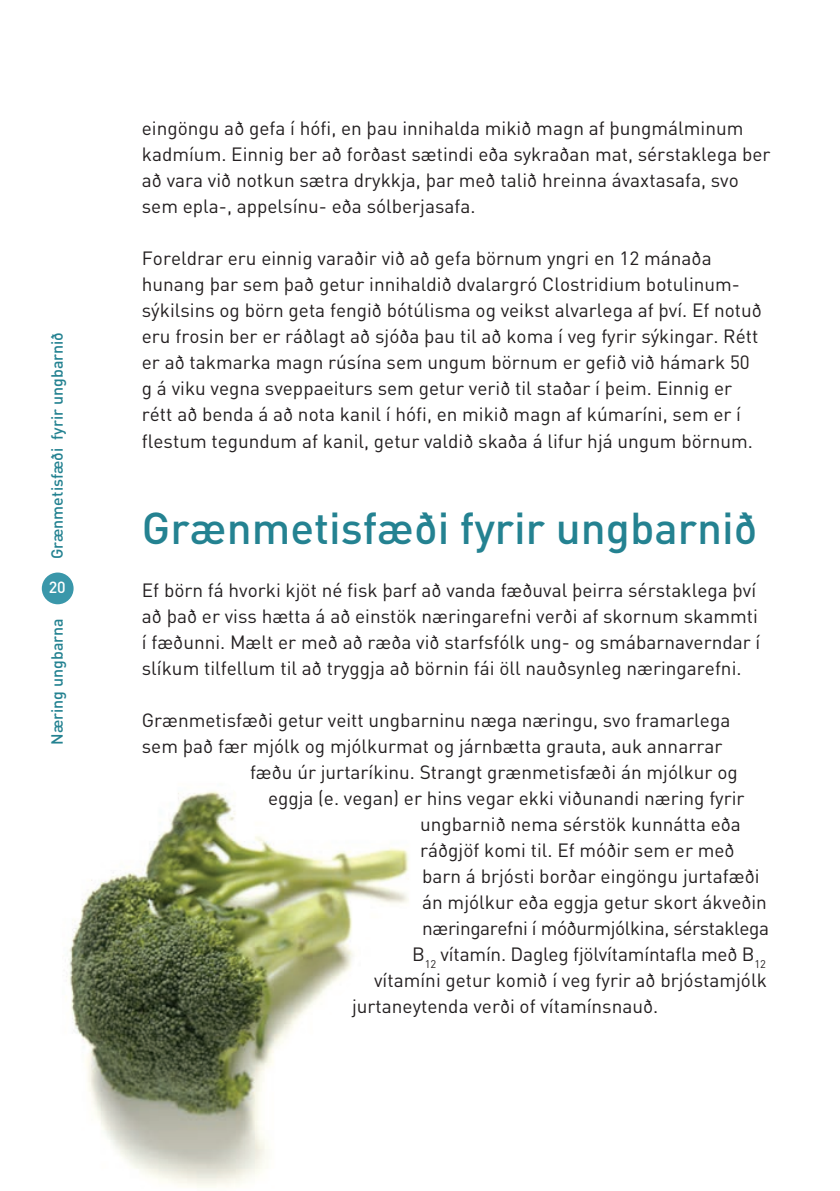
<style>
.page{position:relative;width:840px;height:1191px;background:#fff}
.page>*{position:absolute;margin:0;border:0;box-sizing:border-box;transform-origin:0 0}
.t1{font:500 44px "DIN";color:#248291}
.t2{font:19px/26.2px "DIN";color:#231f20}
.t3{font:19px "DIN";letter-spacing:-.02em;color:#231f20}
.t4{font:500 16px "DIN";color:#248291}
.t5{font:500 16px "DIN";color:#fff}
</style>
<div class="page">
<img style="left:66px;top:791px;width:343px;height:397px">
<div style="left:42px;top:572px;width:32px;height:32px;background:#3a97aa;border-radius:50%"></div>
<p class="t4" style="left:47px;top:559px;width:229px;rotate:-90deg">Grænmetisfæði fyrir ungbarnið</p>
<p class="t5" style="left:49px;top:577px;width:19px">20</p>
<p class="t4" style="left:47px;top:745px;width:128px;rotate:-90deg">Næring ungbarna</p>
<p class="t2" style="left:142px;top:115px;width:629px">eingöngu að gefa í hófi, en þau innihalda mikið magn af þungmálminum kadmíum. Einnig ber að forðast sætindi eða sykraðan mat, sérstaklega ber að vara við notkun sætra drykkja, þar með talið hreinna ávaxtasafa, svo sem epla-, appelsínu- eða sólberjasafa.</p>
<p class="t2" style="left:142px;top:245px;width:621px">Foreldrar eru einnig varaðir við að gefa börnum yngri en 12 mánaða hunang þar sem það getur innihaldið dvalargró Clostridium botulinum&shy;sýkilsins og börn geta fengið bótúlisma og veikst alvarlega af því. Ef notuð eru frosin ber er ráðlagt að sjóða þau til að koma í veg fyrir sýkingar. Rétt er að takmarka magn rúsína sem ungum börnum er gefið við hámark 50 g á viku vegna sveppaeiturs sem getur verið til staðar í þeim. Einnig er rétt að benda á að nota kanil í hófi, en mikið magn af kúmaríni, sem er í flestum tegundum af kanil, getur valdið skaða á lifur hjá ungum börnum.</p>
<h1 class="t1" style="left:142px;top:500px;width:616px">Grænmetisfæði fyrir ungbarnið</h1>
<p class="t2" style="left:142px;top:577px;width:619px">Ef börn fá hvorki kjöt né fisk þarf að vanda fæðuval þeirra sérstaklega því að það er viss hætta á að einstök næringarefni verði af skornum skammti í fæðunni. Mælt er með að ræða við starfsfólk ung- og smábarnaverndar í slíkum tilfellum til að tryggja að börnin fái öll nauðsynleg næringarefni.</p>
<p class="t2" style="left:142px;top:707px;width:589px">Grænmetisfæði getur veitt ungbarninu næga næringu, svo framarlega</p>
<p class="t2" style="left:142px;top:733px;width:581px">sem það fær mjólk og mjólkurmat og járnbætta grauta, auk annarrar</p>
<p class="t2" style="left:250px;top:759px;width:489px">fæðu úr jurtaríkinu. Strangt grænmetisfæði án mjólkur og</p>
<p class="t2" style="left:268px;top:785px;width:478px">eggja (e. vegan) er hins vegar ekki viðunandi næring fyrir</p>
<p class="t2" style="left:420px;top:811px;width:322px">ungbarnið nema sérstök kunnátta eða</p>
<p class="t2" style="left:420px;top:837px;width:316px">ráðgjöf komi til. Ef móðir sem er með</p>
<p class="t2" style="left:422px;top:863px;width:339px">barn á brjósti borðar eingöngu jurtafæði</p>
<p class="t2" style="left:422px;top:889px;width:346px">án mjólkur eða eggja getur skort ákveðin</p>
<p class="t3" style="left:422px;top:916px;width:348px">næringarefni í móðurmjólkina, sérstaklega</p>
<p class="t2" style="left:412px;top:941px;width:355px">B<sub>12</sub> vítamín. Dagleg fjölvítamíntafla með B<sub>12</sub></p>
<p class="t2" style="left:374px;top:967px;width:394px">vítamíni getur komið í veg fyrir að brjóstamjólk</p>
<p class="t2" style="left:352px;top:993px;width:307px">jurtaneytenda verði of vítamínsnauð.</p>
</div>
